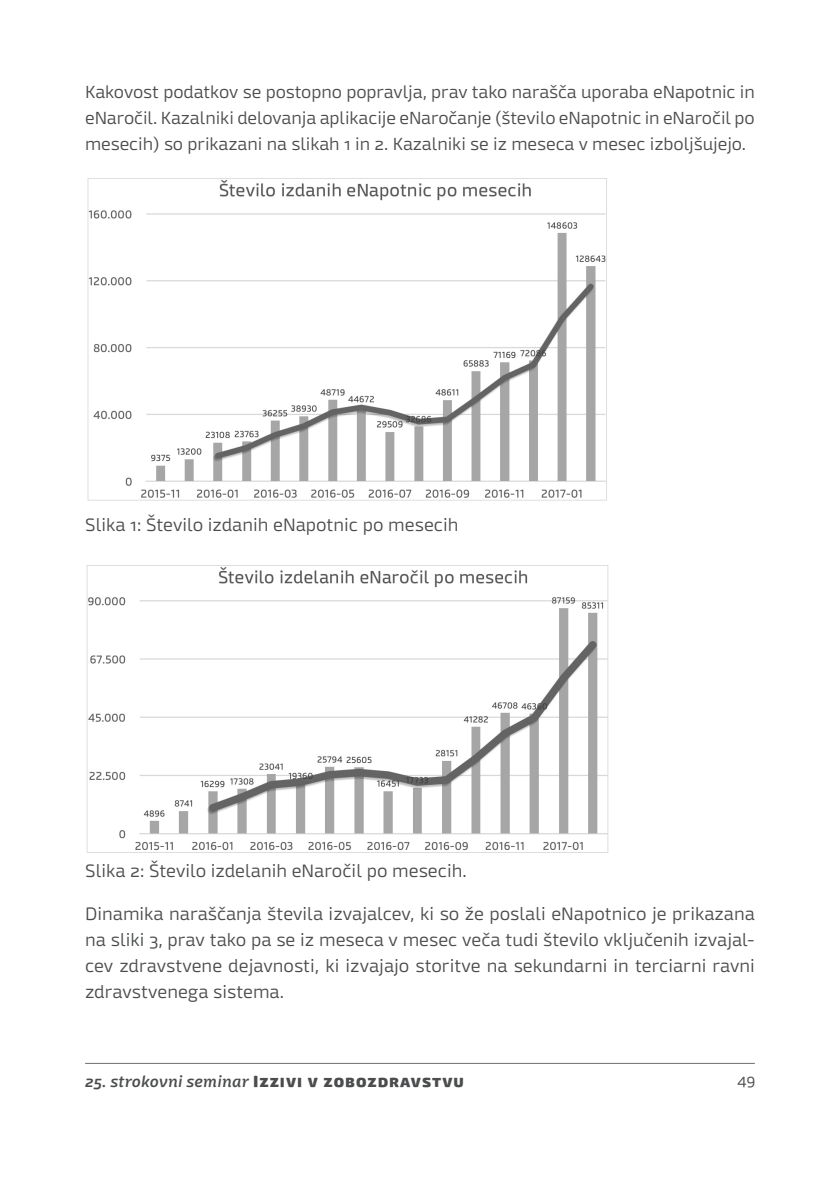
<style>
.page{position:relative;width:840px;height:1191px;background:#fff}
.page>*{position:absolute;margin:0;border:0;box-sizing:border-box;transform-origin:0 0}
.t1{font:300 18px/26px "Mangerica";color:#4b4c4d;text-align:justify}
.t2{font:300 17.6px/26px "Mangerica";letter-spacing:-.005em;color:#4b4c4d;text-align:justify}
.t3{font:900 16px "Mangerica";letter-spacing:.06em;color:#4b4c4d}
.t4{font:300 16px "Mangerica";color:#4b4c4d}
.s1{font-weight:600;font-style:italic}
</style>
<div class="page">
<hr style="left:85px;top:1062px;width:669px;height:1px;background:#6c6d70">
<img style="left:87px;top:178px;width:520px;height:323px">
<img style="left:86px;top:565px;width:523px;height:288px">
<p class="t2" style="left:85px;top:79px;width:671px">Kakovost podatkov se postopno popravlja, prav tako narašča uporaba eNapotnic in eNaročil. Kazalniki delovanja aplikacije eNaročanje (število eNapotnic in eNaročil po mesecih) so prikazani na slikah 1 in 2. Kazalniki se iz meseca v mesec izboljšujejo.</p>
<p class="t1" style="left:85px;top:512px;width:374px">Slika 1: Število izdanih eNapotnic po mesecih</p>
<p class="t1" style="left:85px;top:858px;width:383px">Slika 2: Število izdelanih eNaročil po mesecih.</p>
<p class="t1" style="left:85px;top:901px;width:671px">Dinamika naraščanja števila izvajalcev, ki so že poslali eNapotnico je prikazana na sliki 3, prav tako pa se iz meseca v mesec veča tudi število vključenih izvajal&shy;cev zdravstvene dejavnosti, ki izvajajo storitve na sekundarni in terciarni ravni zdravstvenega sistema.</p>
<p class="t3" style="left:85px;top:1070px;width:380px"><span class="s1">25. strokovni seminar</span> Izzivi v zobozdravstvu</p>
<p class="t4" style="left:736px;top:1069px;width:20px">49</p>
</div>
